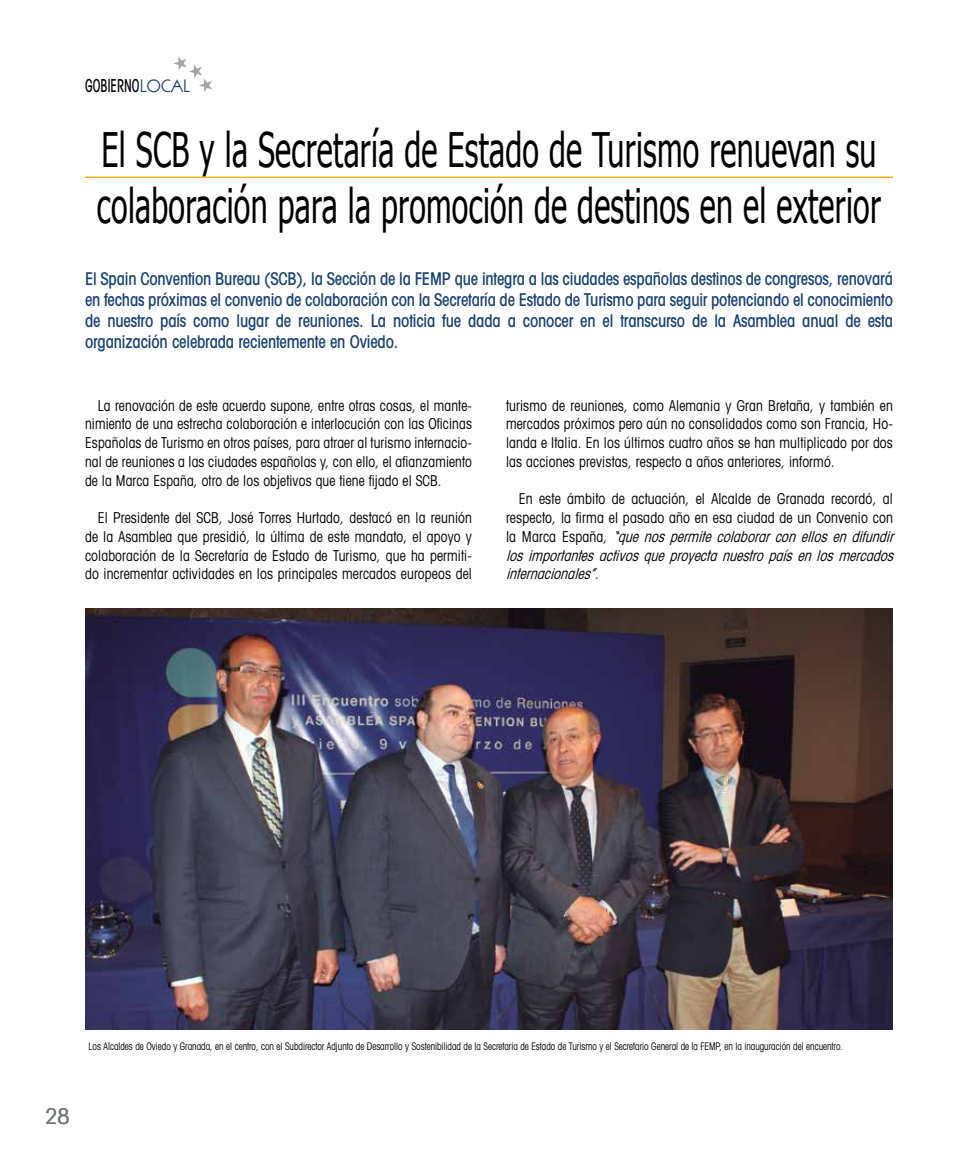
<style>
.page{position:relative;width:978px;height:1149px;background:#fff}
.page>*{position:absolute;margin:0;border:0;box-sizing:border-box;transform-origin:0 0}
.t1{font:47.55px/56.2px "Tahoma";letter-spacing:.01em;color:#000;scale:.64 1}
.t2{font:condensed 21.75px "Avant Garde";color:#727874}
.t3{font:500 condensed 17.85px "Avant Garde";letter-spacing:.01em;color:#000;scale:.7 1}
.t4{font:500 condensed 17.55px/20.7px "Avant Garde";letter-spacing:-.01em;color:#183f75;text-align:justify;scale:.94 1}
.t5{font:condensed 15px/18.8px "Avant Garde";letter-spacing:.01em;color:#000;text-align:justify;scale:.91 1}
.t6{font:condensed 15px/18.8px "Avant Garde";letter-spacing:.01em;color:#000;text-align:justify;scale:.9 1}
.t7{font:condensed 15px/18.8px "Avant Garde";letter-spacing:.01em;color:#000;scale:.92 1}
.t8{font:condensed 10.5px "Avant Garde";color:#000;scale:.86 1}
.s1{font-family:"Itc Kabel";font-weight:400;font-stretch:normal;font-size:18px;color:#183f75}
.s2{font-style:italic}
</style>
<div class="page">
<svg style="left:173px;top:56px;width:39px;height:36px"></svg>
<hr style="left:85px;top:176px;width:808px;height:2px;background:#f6b01a">
<img style="left:85px;top:608px;width:808px;height:421px">
<p class="t3" style="left:85px;top:74px;width:152px">GOBIERNO<span class="s1">LOCAL</span></p>
<h1 class="t1" style="left:97px;top:119px;width:1226px">El SCB y la Secretaría de Estado de Turismo renuevan su colaboración para la promoción de destinos en el exterior</h1>
<p class="t4" style="left:85px;top:268px;width:861px">El Spain Convention Bureau (SCB), la Sección de la FEMP que integra a las ciudades españolas destinos de congresos, renovará en fechas próximas el convenio de colaboración con la Secretaría de Estado de Turismo para seguir potenciando el conocimiento de nuestro país como lugar de reuniones. La noticia fue dada a conocer en el transcurso de la Asamblea anual de esta organización celebrada recientemente en Oviedo.</p>
<p class="t6" style="left:85px;top:395px;width:431px;text-indent:13px">La renovación de este acuerdo supone, entre otras cosas, el mante&shy;nimiento de una estrecha colaboración e interlocución con las Oficinas Españolas de Turismo en otros países, para atraer al turismo internacio&shy;nal de reuniones a las ciudades españolas y, con ello, el afianzamiento de la Marca España, otro de los objetivos que tiene fijado el SCB.</p>
<p class="t5" style="left:85px;top:508px;width:427px;text-indent:13px">El Presidente del SCB, José Torres Hurtado, destacó en la reunión de la Asamblea que presidió, la última de este mandato, el apoyo y colaboración de la Secretaría de Estado de Turismo, que ha permiti&shy;do incrementar actividades en los principales mercados europeos del</p>
<p class="t5" style="left:506px;top:395px;width:427px">turismo de reuniones, como Alemania y Gran Bretaña, y también en mercados próximos pero aún no consolidados como son Francia, Ho&shy;landa e Italia. En los últimos cuatro años se han multiplicado por dos las acciones previstas, respecto a años anteriores, informó.</p>
<p class="t7" style="left:506px;top:489px;width:427px;text-indent:13px">En este ámbito de actuación, el Alcalde de Granada recordó, al respecto, la firma el pasado año en esa ciudad de un Convenio con l a M a r c a E s p a ñ a , <span class="s2">“que nos permite colaborar con ellos en difundir los importantes activos que proyecta nuestro país en los mercados internacionales”.</span></p>
<p class="t8" style="left:89px;top:1039px;width:879px">Los Alcaldes de Oviedo y Granada, en el centro, con el Subdirector Adjunto de Desarrollo y Sostenibilidad de la Secretaría de Estado de Turismo y el Secretario General de la FEMP, en la inauguración del encuentro.</p>
<h2 class="t2" style="left:45px;top:1101px;width:26px">28</h2>
</div>
